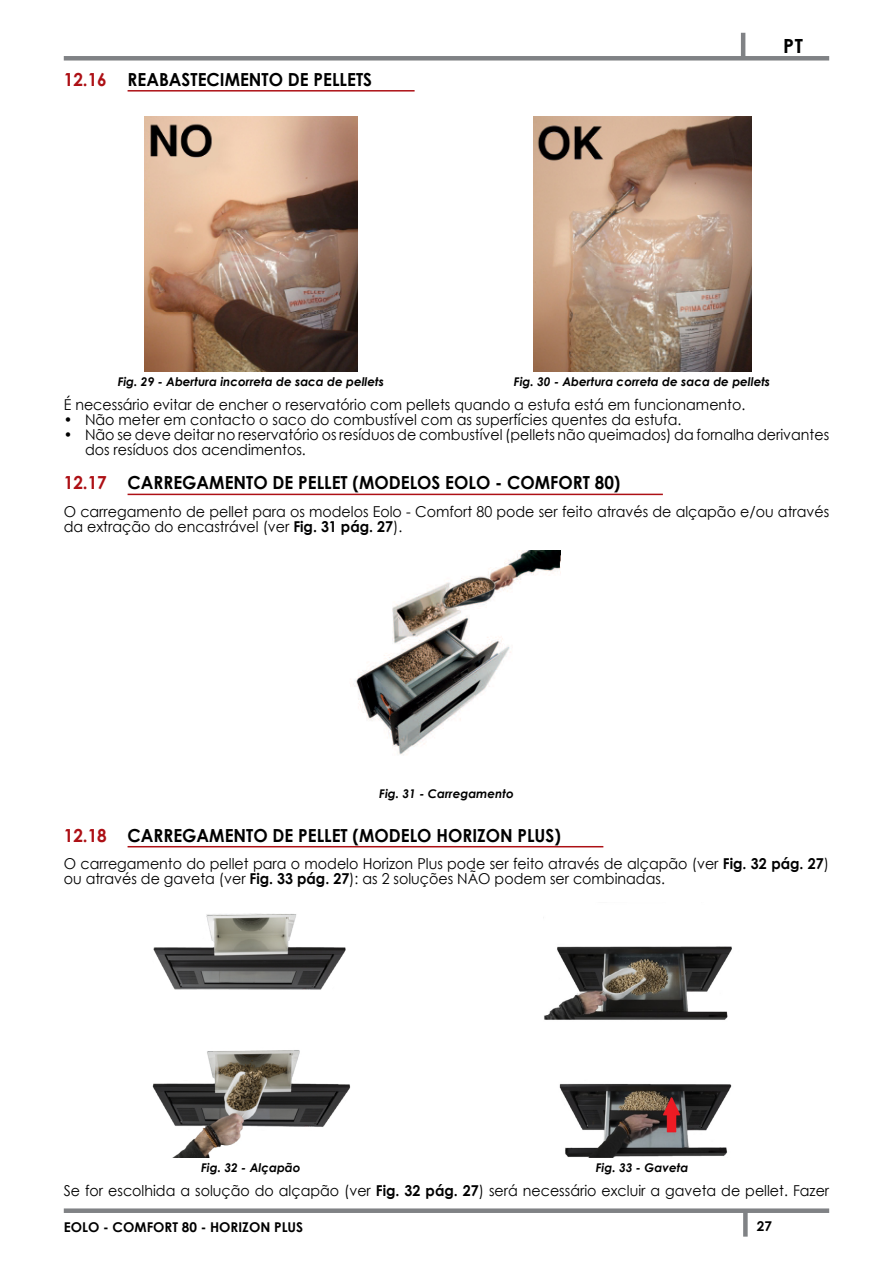
<style>
.page{position:relative;width:893px;height:1263px;background:#fff}
.page>*{position:absolute;margin:0;border:0;box-sizing:border-box;transform-origin:0 0}
.t1{font:700 19.5px "Century Gothic";color:#000}
.t2{font:700 18px "Century Gothic";color:#000;scale:.95 1}
.t3{font:15px/15px "Century Gothic";color:#000;scale:.95 1}
.t4{font:700 13.5px "Century Gothic";color:#000}
.t5{font:italic 700 12px "Century Gothic";color:#000}
.s1{color:#ad1015}
.s2{font-weight:700}
</style>
<div class="page">
<div style="left:64px;top:1208px;width:765px;height:5px;background:#808285"></div>
<div style="left:64px;top:56px;width:765px;height:5px;background:#808285"></div>
<div style="left:743px;top:1211px;width:5px;height:25px;background:#808285"></div>
<hr style="left:741px;top:33px;width:4px;height:25px;background:#808285">
<hr style="left:128px;top:90px;width:287px;height:2px;background:#ad1015">
<hr style="left:128px;top:494px;width:535px;height:1px;background:#ad1015">
<hr style="left:128px;top:846px;width:475px;height:1px;background:#ad1015">
<img style="left:144px;top:116px;width:214px;height:256px">
<img style="left:533px;top:116px;width:218px;height:256px">
<img style="left:353px;top:550px;width:207px;height:205px">
<img style="left:152px;top:913px;width:199px;height:244px">
<img style="left:544px;top:946px;width:188px;height:211px">
<p class="t2" style="left:64px;top:66px;width:326px"><span class="s1">12.16</span> REABASTECIMENTO DE PELLETS</p>
<h1 class="t1" style="left:783px;top:31px;width:21px">PT</h1>
<p class="t5" style="left:118px;top:372px;width:268px">Fig. 29 - Abertura incorreta de saca de pellets</p>
<p class="t5" style="left:514px;top:372px;width:258px">Fig. 30 - Abertura correta de saca de pellets</p>
<p class="t3" style="left:64px;top:397px;width:719px">É necessário evitar de encher o reservatório com pellets quando a estufa está em funcionamento.</p>
<p class="t3" style="left:64px;top:412px;width:652px">• Não meter em contacto o saco do combustível com as superfícies quentes da estufa.</p>
<p class="t3" style="left:85px;top:427px;width:785px;text-indent:-21px">• Não se deve deitar no reservatório os resíduos de combustível (pellets não queimados) da fornalha derivantes dos resíduos dos acendimentos.</p>
<p class="t2" style="left:64px;top:469px;width:587px"><span class="s1">12.17</span> CARREGAMENTO DE PELLET (MODELOS EOLO - COMFORT 80)</p>
<p class="t3" style="left:64px;top:504px;width:807px">O carregamento de pellet para os modelos Eolo - Comfort 80 pode ser feito através de alçapão e/ou através da extração do encastrável (ver <span class="s2">Fig. 31 pág. 27</span>).</p>
<p class="t5" style="left:379px;top:784px;width:136px">Fig. 31 - Carregamento</p>
<p class="t2" style="left:64px;top:821px;width:525px"><span class="s1">12.18</span> CARREGAMENTO DE PELLET (MODELO HORIZON PLUS)</p>
<p class="t3" style="left:64px;top:856px;width:807px">O carregamento do pellet para o modelo Horizon Plus pode ser feito através de alçapão (ver <span class="s2">Fig. 32 pág. 27</span>) ou através de gaveta (ver <span class="s2">Fig. 33 pág. 27</span>): as 2 soluções NÃO podem ser combinadas.</p>
<p class="t5" style="left:201px;top:1158px;width:101px">Fig. 32 - Alçapão</p>
<p class="t5" style="left:596px;top:1158px;width:94px">Fig. 33 - Gaveta</p>
<p class="t3" style="left:64px;top:1183px;width:807px">Se for escolhida a solução do alçapão (ver <span class="s2">Fig. 32 pág. 27</span>) será necessário excluir a gaveta de pellet. Fazer</p>
<p class="t4" style="left:64px;top:1217px;width:241px">EOLO - COMFORT 80 - HORIZON PLUS</p>
<p class="t4" style="left:757px;top:1216px;width:17px">27</p>
</div>
